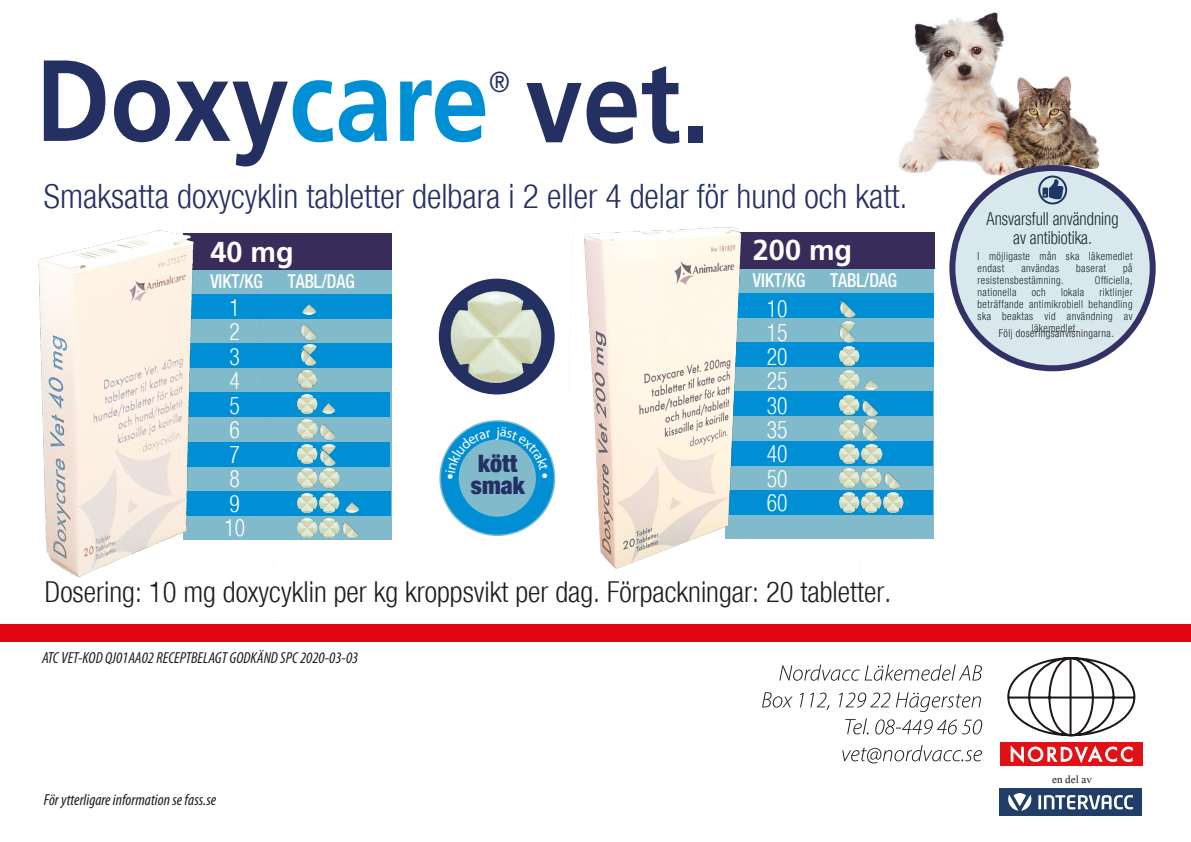
<style>
.page{position:relative;width:1191px;height:842px;background:#fff}
.page>*{position:absolute;margin:0;border:0;box-sizing:border-box;transform-origin:0 0}
.t1{font:115.2px "Frutiger LT 65 Bd";color:#243062;scale:.9 1}
.t2{font:300 condensed 33.6px "Helvetica Neue";color:#243062}
.t3{font:300 condensed 28.8px "Helvetica Neue";color:#1d1d1b}
.t4{font:28.8px "Frutiger LT 65 Bd";color:#fff}
.t5{font:28.8px "Frutiger LT 45 Lt";color:#243062;scale:.9 1}
.t6{font:300 condensed 24px/24.6px "Helvetica Neue";color:#fff;text-align:justify;scale:.9 1}
.t7{font:900 condensed 24px "Helvetica Neue";color:#243062}
.t8{font:500 condensed 19.2px "Helvetica Neue";color:#fff;scale:.9 1}
.t9{font:300 condensed 18px/19.4px "Helvetica Neue";color:#1d1d1b;text-align:center;scale:.9 1}
.t10{font:16.4px "Microsoft Himalaya";color:#201d19}
.t11{font:italic condensed 16px "Myriad Pro";color:#1d1d1b}
.t12{font:300 condensed 11px/12px "Helvetica Neue";letter-spacing:.045em;color:#1d1d1b;scale:.93 1}
.s1{color:#008fd4}
</style>
<div class="page">
<div style="left:0;top:624px;width:1191px;height:17px;background:#e20613"></div>
<div style="left:999px;top:788px;width:143px;height:27px;background:#203e68"></div>
<svg style="left:1008px;top:793px;width:23px;height:18px"></svg>
<hr style="left:1038px;top:795px;width:3px;height:14px;background:#fff">
<svg style="left:1044px;top:795px;width:89px;height:14px"></svg>
<svg style="left:1007px;top:657px;width:129px;height:80px"></svg>
<div style="left:1000px;top:742px;width:142px;height:24px;background:#e01217"></div>
<svg style="left:1010px;top:745px;width:123px;height:18px"></svg>
<svg style="left:779px;top:664px;width:203px;height:17px"></svg>
<svg style="left:762px;top:692px;width:30px;height:16px"></svg>
<svg style="left:800px;top:693px;width:4px;height:14px"></svg>
<svg style="left:810px;top:692px;width:19px;height:18px"></svg>
<svg style="left:839px;top:692px;width:51px;height:16px"></svg>
<svg style="left:896px;top:692px;width:85px;height:20px"></svg>
<svg style="left:845px;top:718px;width:23px;height:16px"></svg>
<svg style="left:875px;top:719px;width:107px;height:15px"></svg>
<svg style="left:842px;top:745px;width:140px;height:18px"></svg>
<img style="left:898px;top:12px;width:204px;height:166px">
<div style="left:725px;top:268px;width:208px;height:271px;background:#81bacb"></div>
<div style="left:725px;top:293px;width:208px;height:24px;background:#008fd4"></div>
<div style="left:725px;top:342px;width:208px;height:25px;background:#008fd4"></div>
<div style="left:725px;top:391px;width:207px;height:24px;background:#008fd4"></div>
<div style="left:725px;top:232px;width:210px;height:37px;background:#382c5b"></div>
<div style="left:725px;top:441px;width:207px;height:24px;background:#008fd4"></div>
<div style="left:725px;top:490px;width:208px;height:24px;background:#008fd4"></div>
<img style="left:865px;top:400px;width:15px;height:42px">
<img style="left:865px;top:444px;width:17px;height:21px">
<img style="left:865px;top:418px;width:13px;height:12px">
<img style="left:865px;top:380px;width:13px;height:11px">
<img style="left:881px;top:472px;width:20px;height:18px">
<img style="left:865px;top:468px;width:16px;height:20px">
<img style="left:865px;top:492px;width:38px;height:21px">
<div style="left:440px;top:421px;width:114px;height:114px;background:#008fd4;border-radius:50%"></div>
<div style="left:439px;top:420px;width:116px;height:116px;border:2px solid #81bacb;border-radius:50%"></div>
<div style="left:459px;top:439px;width:77px;height:78px;background:#81bacb;border-radius:50%"></div>
<div style="left:439px;top:279px;width:115px;height:115px;background:#243062;border-radius:50%"></div>
<img style="left:446px;top:288px;width:99px;height:98px">
<div style="left:183px;top:269px;width:208px;height:271px;background:#81bacb"></div>
<div style="left:183px;top:294px;width:208px;height:24px;background:#008fd4"></div>
<div style="left:183px;top:343px;width:208px;height:25px;background:#008fd4"></div>
<div style="left:183px;top:392px;width:207px;height:24px;background:#008fd4"></div>
<div style="left:183px;top:233px;width:208px;height:36px;background:#382c5b"></div>
<div style="left:183px;top:442px;width:207px;height:24px;background:#008fd4"></div>
<div style="left:183px;top:491px;width:207px;height:24px;background:#008fd4"></div>
<img style="left:297px;top:419px;width:18px;height:20px">
<img style="left:297px;top:394px;width:21px;height:21px">
<img style="left:315px;top:423px;width:21px;height:18px">
<img style="left:296px;top:348px;width:22px;height:42px">
<img style="left:322px;top:403px;width:13px;height:12px">
<img style="left:297px;top:468px;width:42px;height:21px">
<img style="left:297px;top:444px;width:18px;height:21px">
<img style="left:315px;top:448px;width:22px;height:21px">
<img style="left:322px;top:443px;width:14px;height:12px">
<img style="left:297px;top:493px;width:42px;height:20px">
<img style="left:345px;top:502px;width:14px;height:12px">
<img style="left:339px;top:521px;width:20px;height:18px">
<img style="left:297px;top:518px;width:42px;height:20px">
<img style="left:302px;top:304px;width:14px;height:12px">
<img style="left:300px;top:323px;width:17px;height:18px">
<img style="left:303px;top:343px;width:14px;height:12px">
<img style="left:584px;top:227px;width:281px;height:342px">
<img style="left:38px;top:230px;width:254px;height:347px">
<div style="left:952px;top:168px;width:201px;height:200px;background:#d9e8ec;border-radius:50%"></div>
<div style="left:949px;top:165px;width:206px;height:206px;border:6px solid #323266;border-radius:50%"></div>
<svg style="left:445px;top:427px;width:103px;height:52px"></svg>
<h1 class="t1" style="left:35px;top:34px;width:750px">Doxy<span class="s1">care</span> vet.</h1>
<h3 class="t5" style="left:489px;top:66px;width:25px">®</h3>
<h2 class="t2" style="left:44px;top:176px;width:865px">Smaksatta doxycyklin tabletter delbara i 2 eller 4 delar för hund och katt.</h2>
<h3 class="t4" style="left:210px;top:235px;width:85px">40 mg</h3>
<h3 class="t8" style="left:210px;top:270px;width:60px">VIKT/KG</h3>
<h3 class="t8" style="left:288px;top:270px;width:76px">TABL/DAG</h3>
<h3 class="t6" style="left:224px;top:295px;width:25px;text-align:left">1<br>2<br>3<br>4<br>5<br>6<br>7<br>8<br>9<br>10</h3>
<h3 class="t7" style="left:478px;top:449px;width:41px">kött</h3>
<h3 class="t7" style="left:471px;top:470px;width:55px">smak</h3>
<h3 class="t4" style="left:753px;top:234px;width:101px">200 mg</h3>
<h3 class="t8" style="left:753px;top:269px;width:60px">VIKT/KG</h3>
<h3 class="t8" style="left:830px;top:269px;width:76px">TABL/DAG</h3>
<h3 class="t6" style="left:767px;top:296px;width:25px">10<br>15<br>20<br>25<br>30<br>35<br>40<br>50<br>60</h3>
<h3 class="t3" style="left:45px;top:575px;width:848px">Dosering: 10 mg doxycyklin per kg kroppsvikt per dag. Förpackningar: 20 tabletter.</h3>
<h3 class="t11" style="left:42px;top:648px;width:318px">ATC VET-KOD QJ01AA02 RECEPTBELAGT GODKÄND SPC 2020-03-03</h3>
<h3 class="t11" style="left:44px;top:790px;width:174px">För ytterligare information se fass.se</h3>
<h3 class="t9" style="left:986px;top:208px;width:148px">Ansvarsfull användning av antibiotika.</h3>
<p class="t12" style="left:977px;top:250px;width:168px">I möjligaste mån ska läkemedlet endast</p>
<p class="t12" style="left:1021px;top:262px;width:42px">användas</p>
<p class="t12" style="left:1076px;top:262px;width:33px">baserat</p>
<p class="t12" style="left:1123px;top:262px;width:12px">på</p>
<p class="t12" style="left:977px;top:274px;width:94px">resistensbestämning.</p>
<p class="t12" style="left:1094px;top:274px;width:42px">Officiella,</p>
<p class="t12" style="left:977px;top:286px;width:43px">nationella</p>
<p class="t12" style="left:1031px;top:286px;width:17px">och</p>
<p class="t12" style="left:1061px;top:286px;width:27px">lokala</p>
<p class="t12" style="left:1099px;top:286px;width:37px">riktlinjer</p>
<p class="t12" style="left:977px;top:298px;width:168px">beträffande antimikrobiell behandling</p>
<p class="t12" style="left:977px;top:310px;width:168px">ska beaktas vid användning av</p>
<p class="t12" style="left:1031px;top:322px;width:52px">läkemedlet.</p>
<p class="t12" style="left:998px;top:327px;width:125px">Följ doseringsanvisningarna.</p>
<h3 class="t10" style="left:1052px;top:768px;width:41px">en del av</h3>
</div>
